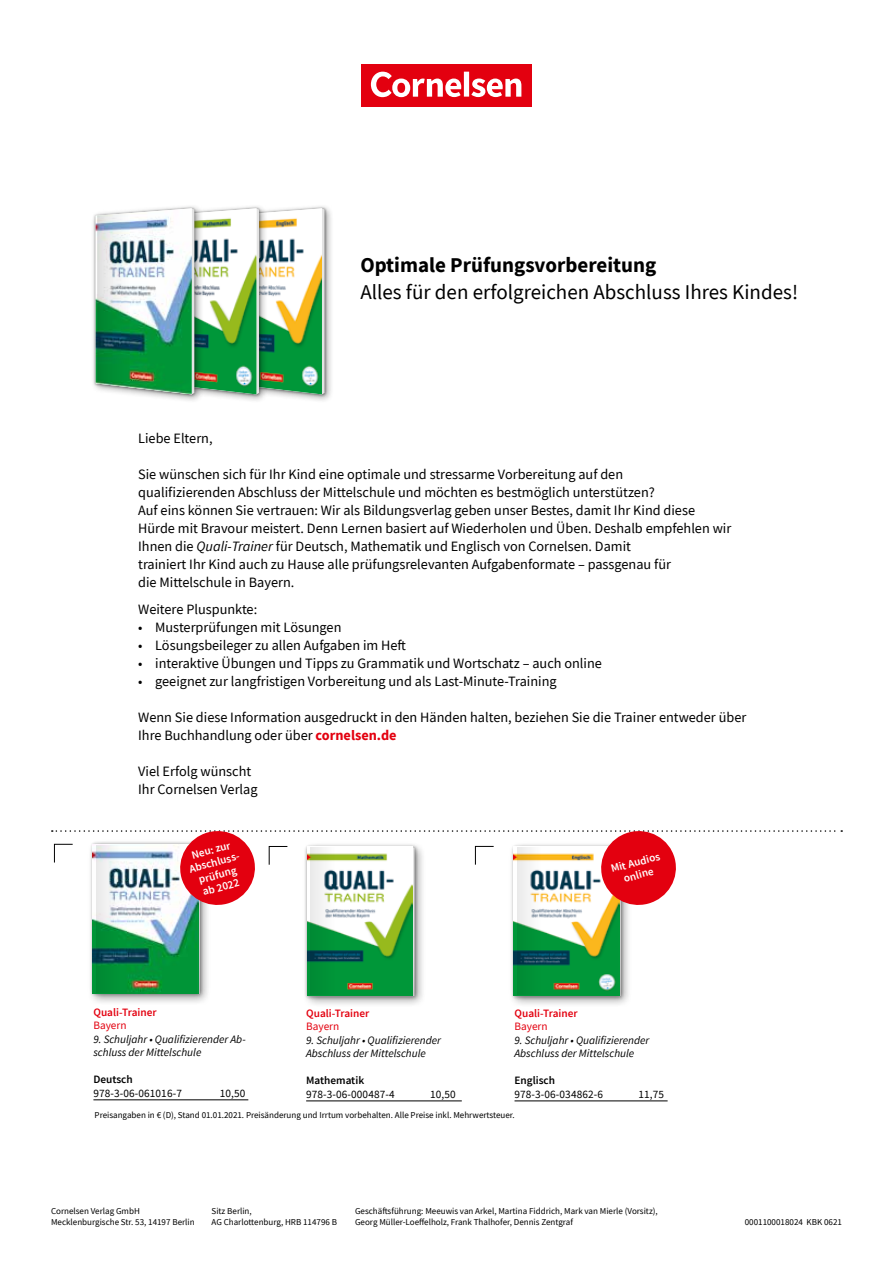
<style>
.page{position:relative;width:893px;height:1263px;background:#fff}
.page>*{position:absolute;margin:0;border:0;box-sizing:border-box;transform-origin:0 0}
.t1{font:21px "CV Source Sans";color:#000}
.t2{font:700 21px "CV Source Sans";color:#000}
.t3{font:14.25px/18px "CV Source Sans";color:#000}
.t4{font:italic 11.25px/13.5px "CV Source Sans";color:#000}
.t5{font:11.25px "CV Source Sans";letter-spacing:.01em;color:#000}
.t6{font:600 11.25px/12.8px "CV Source Sans";color:#fff;text-align:center}
.t7{font:600 11.25px "CV Source Sans";color:#e3000f}
.t8{font:600 11.25px "CV Source Sans";color:#000}
.t9{font:11.25px "CV Source Sans";color:#e3000f}
.t10{font:9px/10.5px "CV Source Sans";color:#000}
.s1{font-style:italic}
.s2{font-weight:700;color:#e3000f}
</style>
<div class="page">
<div style="left:87px;top:839px;width:124px;height:166px;background:#000;opacity:.4"></div>
<div style="left:302px;top:841px;width:124px;height:167px;background:#000;opacity:.4"></div>
<div style="left:304px;top:844px;width:114px;height:156px;background:#000;opacity:.4"></div>
<div style="left:508px;top:841px;width:124px;height:166px;background:#000;opacity:.4"></div>
<div style="left:511px;top:844px;width:113px;height:156px;background:#000;opacity:.4"></div>
<div style="left:221px;top:204px;width:113px;height:200px;background:#000;opacity:.4"></div>
<div style="left:223px;top:206px;width:104px;height:191px;background:#000;opacity:.4"></div>
<div style="left:155px;top:204px;width:113px;height:200px;background:#000;opacity:.4"></div>
<div style="left:91px;top:204px;width:112px;height:200px;background:#000;opacity:.4"></div>
<div style="left:93px;top:206px;width:104px;height:191px;background:#000;opacity:.4"></div>
<img style="left:96px;top:208px;width:229px;height:186px">
<hr style="left:93px;top:1099px;width:155px;height:1px;background:#000">
<hr style="left:306px;top:1101px;width:156px;height:1px;background:#000">
<hr style="left:514px;top:1101px;width:154px;height:1px;background:#000">
<div style="left:361px;top:64px;width:170px;height:42px;background:#e3000f"></div>
<svg style="left:371px;top:72px;width:150px;height:25px"></svg>
<svg style="left:52px;top:830px;width:790px;height:166px"></svg>
<h1 class="t2" style="left:360px;top:251px;width:298px">Optimale Prüfungsvorbereitung</h1>
<h1 class="t1" style="left:360px;top:279px;width:439px">Alles für den erfolgreichen Abschluss Ihres Kindes!</h1>
<p class="t3" style="left:138px;top:430px;width:76px">Liebe Eltern,</p>
<p class="t3" style="left:138px;top:466px;width:595px">Sie wünschen sich für Ihr Kind eine optimale und stressarme Vorbereitung auf den<br>qualifizierenden Abschluss der Mittelschule und möchten es bestmöglich unterstützen?<br>Auf eins können Sie vertrauen: Wir als Bildungsverlag geben unser Bestes, damit Ihr Kind diese Hürde mit Bravour meistert. Denn Lernen basiert auf Wiederholen und Üben. Deshalb empfehlen wir Ihnen die <span class="s1">Quali-Trainer</span> für Deutsch, Mathematik und Englisch von Cornelsen. Damit<br>trainiert Ihr Kind auch zu Hause alle prüfungsrelevanten Aufgabenformate – passgenau für<br>die Mittelschule in Bayern.</p>
<p class="t3" style="left:138px;top:601px;width:121px">Weitere Pluspunkte:</p>
<p class="t3" style="left:138px;top:618px;width:205px">• Musterprüfungen mit Lösungen</p>
<p class="t3" style="left:138px;top:636px;width:269px">• Lösungsbeileger zu allen Aufgaben im Heft</p>
<p class="t3" style="left:138px;top:654px;width:465px">• interaktive Übungen und Tipps zu Grammatik und Wortschatz – auch online</p>
<p class="t3" style="left:138px;top:672px;width:420px">• geeignet zur langfristigen Vorbereitung und als Last-Minute-Training</p>
<p class="t3" style="left:138px;top:708px;width:610px">Wenn Sie diese Information ausgedruckt in den Händen halten, beziehen Sie die Trainer entweder über<br>Ihre Buchhandlung oder über <span class="s2">cornelsen.de</span></p>
<p class="t3" style="left:138px;top:762px;width:121px">Viel Erfolg wünscht<br>Ihr Cornelsen Verlag</p>
<p class="t6" style="left:184px;top:850px;width:55px;rotate:-15deg">Neu: zur<br>Abschluss&shy;prüfung ab 2022</p>
<p class="t7" style="left:93px;top:1004px;width:65px">Quali-Trainer</p>
<p class="t9" style="left:93px;top:1018px;width:35px">Bayern</p>
<p class="t4" style="left:93px;top:1032px;width:154px">9. Schuljahr • Qualifizierender Ab&shy;schluss der Mittelschule</p>
<p class="t8" style="left:93px;top:1072px;width:41px">Deutsch</p>
<p class="t5" style="left:93px;top:1086px;width:90px">978-3-06-061016-7</p>
<p class="t5" style="left:220px;top:1086px;width:27px">10,50</p>
<p class="t7" style="left:306px;top:1005px;width:65px">Quali-Trainer</p>
<p class="t9" style="left:306px;top:1019px;width:35px">Bayern</p>
<p class="t4" style="left:306px;top:1033px;width:136px">9. Schuljahr • Qualifizierender<br>Abschluss der Mittelschule</p>
<p class="t8" style="left:306px;top:1073px;width:60px">Mathematik</p>
<p class="t5" style="left:306px;top:1087px;width:90px">978-3-06-000487-4</p>
<p class="t5" style="left:430px;top:1087px;width:27px">10,50</p>
<p class="t6" style="left:609px;top:862px;width:52px;rotate:-15deg">Mit Audios online</p>
<p class="t7" style="left:514px;top:1005px;width:65px">Quali-Trainer</p>
<p class="t9" style="left:514px;top:1019px;width:35px">Bayern</p>
<p class="t4" style="left:514px;top:1033px;width:136px">9. Schuljahr • Qualifizierender<br>Abschluss der Mittelschule</p>
<p class="t8" style="left:514px;top:1073px;width:42px">Englisch</p>
<p class="t5" style="left:514px;top:1087px;width:90px">978-3-06-034862-6</p>
<p class="t5" style="left:639px;top:1087px;width:27px">11,75</p>
<p class="t10" style="left:95px;top:1110px;width:422px">Preisangaben in € (D), Stand 01.01.2021. Preisänderung und Irrtum vorbehalten. Alle Preise inkl. Mehrwertsteuer.</p>
<p class="t10" style="left:51px;top:1206px;width:145px">Cornelsen Verlag GmbH<br>Mecklenburgische Str. 53, 14197 Berlin</p>
<p class="t10" style="left:212px;top:1206px;width:127px">Sitz Berlin,<br>AG Charlottenburg, HRB 114796 B</p>
<p class="t10" style="left:355px;top:1206px;width:304px">Geschäftsführung: Meeuwis van Arkel, Martina Fiddrich, Mark van Mierle (Vorsitz),<br>Georg Müller-Loeffelholz, Frank Thalhofer, Dennis Zentgraf</p>
<p class="t10" style="left:745px;top:1216px;width:99px">0001100018024 KBK 0621</p>
</div>
